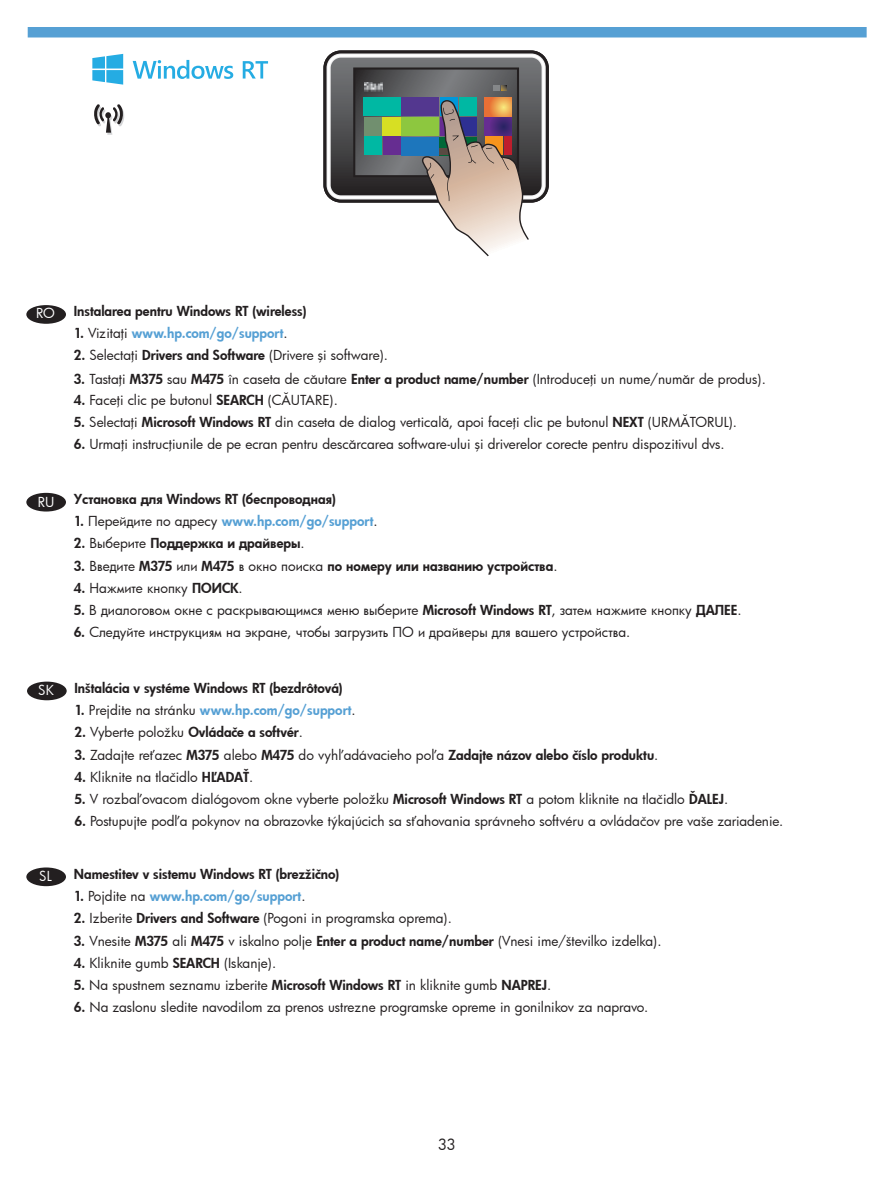
<style>
.page{position:relative;width:893px;height:1188px;background:#fff}
.page>*{position:absolute;margin:0;border:0;box-sizing:border-box;transform-origin:0 0}
.t1{font:15px "Futura Bk";color:#231f20}
.t2{font:13.5px "Futura Bk";color:#231f20}
.t3{font:13.5px "Futura Hv";color:#231f20}
.t4{font:13.5px "Futura Hv";color:#56a0d4}
.t5{font:13.5px "Futura Bk";letter-spacing:-.005em;color:#fff}
.s1{color:#231f20}
.s2{font-family:"Futura Bk";color:#231f20}
.s3{font-family:"Futura Hv"}
.s4{font-family:"Futura Bk"}
</style>
<div class="page">
<svg style="left:94px;top:104px;width:30px;height:31px"></svg>
<svg style="left:92px;top:54px;width:31px;height:31px"></svg>
<svg style="left:242px;top:61px;width:26px;height:18px"></svg>
<svg style="left:133px;top:60px;width:100px;height:19px"></svg>
<svg style="left:323px;top:50px;width:225px;height:206px"></svg>
<div style="left:28px;top:27px;width:838px;height:11px;background:#56a0d4"></div>
<div style="left:26px;top:305px;width:40px;height:19px;background:#231f20;border-radius:50%"></div>
<div style="left:26px;top:493px;width:40px;height:19px;background:#231f20;border-radius:50%"></div>
<div style="left:27px;top:682px;width:40px;height:18px;background:#231f20;border-radius:50%"></div>
<div style="left:26px;top:867px;width:40px;height:19px;background:#231f20;border-radius:50%"></div>
<p class="t5" style="left:36px;top:304px;width:20px">RO</p>
<p class="t3" style="left:74px;top:302px;width:234px">Instalarea pentru Windows RT (wireless)</p>
<p class="t4" style="left:74px;top:324px;width:215px"><span class="s1">1.</span> <span class="s2">Vizitaţi</span> www.hp.com/go/support<span class="s2">.</span></p>
<p class="t2" style="left:74px;top:346px;width:316px"><span class="s3">2.</span> Selectaţi <span class="s3">Drivers and Software</span> (Drivere şi software).</p>
<p class="t2" style="left:74px;top:369px;width:693px"><span class="s3">3.</span> Tastaţi <span class="s3">M375</span> sau <span class="s3">M475</span> în caseta de căutare <span class="s3">Enter a product name/number</span> (Introduceţi un nume/număr de produs).</p>
<p class="t2" style="left:74px;top:391px;width:266px"><span class="s3">4.</span> Faceţi clic pe butonul <span class="s3">SEARCH</span> (CĂUTARE).</p>
<p class="t2" style="left:74px;top:413px;width:664px"><span class="s3">5.</span> Selectaţi <span class="s3">Microsoft Windows RT</span> din caseta de dialog verticală, apoi faceţi clic pe butonul <span class="s3">NEXT</span> (URMĂTORUL).</p>
<p class="t2" style="left:74px;top:435px;width:652px"><span class="s3">6.</span> Urmaţi instrucţiunile de pe ecran pentru descărcarea software-ului şi driverelor corecte pentru dispozitivul dvs.</p>
<p class="t5" style="left:38px;top:493px;width:18px">RU</p>
<p class="t3" style="left:74px;top:490px;width:263px">Установка для Windows RT (беспроводная)</p>
<p class="t4" style="left:74px;top:512px;width:305px"><span class="s1">1.</span> <span class="s2">Перейдите по адресу</span> www.hp.com/go/support<span class="s2">.</span></p>
<p class="t3" style="left:74px;top:534px;width:232px">2. <span class="s4">Выберите</span> Поддержка и драйверы<span class="s4">.</span></p>
<p class="t3" style="left:74px;top:557px;width:485px">3. <span class="s4">Введите</span> M375 <span class="s4">или</span> M475 <span class="s4">в окно поиска</span> по номеру или названию устройства<span class="s4">.</span></p>
<p class="t2" style="left:74px;top:579px;width:170px"><span class="s3">4.</span> Нажмите кнопку <span class="s3">ПОИСК</span>.</p>
<p class="t2" style="left:74px;top:601px;width:669px"><span class="s3">5.</span> В диалоговом окне с раскрывающимся меню выберите <span class="s3">Microsoft Windows RT</span>, затем нажмите кнопку <span class="s3">ДАЛЕЕ</span>.</p>
<p class="t2" style="left:74px;top:623px;width:558px"><span class="s3">6.</span> Следуйте инструкциям на экране, чтобы загрузить ПО и драйверы для вашего устройства.</p>
<p class="t5" style="left:38px;top:681px;width:17px">SK</p>
<p class="t3" style="left:74px;top:679px;width:269px">Inštalácia v systéme Windows RT (bezdrôtová)</p>
<p class="t4" style="left:74px;top:701px;width:283px"><span class="s1">1.</span> <span class="s2">Prejdite na stránku</span> www.hp.com/go/support<span class="s2">.</span></p>
<p class="t3" style="left:74px;top:723px;width:230px">2. <span class="s4">Vyberte položku</span> Ovládače a softvér<span class="s4">.</span></p>
<p class="t3" style="left:74px;top:746px;width:585px">3. <span class="s4">Zadajte reťazec</span> M375 <span class="s4">alebo</span> M475 <span class="s4">do vyhľadávacieho poľa</span> Zadajte názov alebo číslo produktu<span class="s4">.</span></p>
<p class="t2" style="left:74px;top:768px;width:180px"><span class="s3">4.</span> Kliknite na tlačidlo <span class="s3">HĽADAŤ</span>.</p>
<p class="t2" style="left:74px;top:790px;width:655px"><span class="s3">5.</span> V rozbaľovacom dialógovom okne vyberte položku <span class="s3">Microsoft Windows RT</span> a potom kliknite na tlačidlo <span class="s3">ĎALEJ</span>.</p>
<p class="t2" style="left:74px;top:812px;width:710px"><span class="s3">6.</span> Postupujte podľa pokynov na obrazovke týkajúcich sa sťahovania správneho softvéru a ovládačov pre vaše zariadenie.</p>
<p class="t5" style="left:39px;top:866px;width:14px">SL</p>
<p class="t3" style="left:74px;top:865px;width:267px">Namestitev v sistemu Windows RT (brezžično)</p>
<p class="t4" style="left:74px;top:887px;width:233px"><span class="s1">1.</span> <span class="s2">Pojdite na</span> www.hp.com/go/support<span class="s2">.</span></p>
<p class="t2" style="left:74px;top:908px;width:379px"><span class="s3">2.</span> Izberite <span class="s3">Drivers and Software</span> (Pogoni in programska oprema).</p>
<p class="t2" style="left:74px;top:932px;width:589px"><span class="s3">3.</span> Vnesite <span class="s3">M375</span> ali <span class="s3">M475</span> v iskalno polje <span class="s3">Enter a product name/number</span> (Vnesi ime/številko izdelka).</p>
<p class="t2" style="left:74px;top:954px;width:204px"><span class="s3">4.</span> Kliknite gumb <span class="s3">SEARCH</span> (Iskanje).</p>
<p class="t2" style="left:74px;top:976px;width:479px"><span class="s3">5.</span> Na spustnem seznamu izberite <span class="s3">Microsoft Windows RT</span> in kliknite gumb <span class="s3">NAPREJ</span>.</p>
<p class="t2" style="left:74px;top:998px;width:575px"><span class="s3">6.</span> Na zaslonu sledite navodilom za prenos ustrezne programske opreme in gonilnikov za napravo.</p>
<p class="t1" style="left:437px;top:1134px;width:19px">33</p>
</div>
